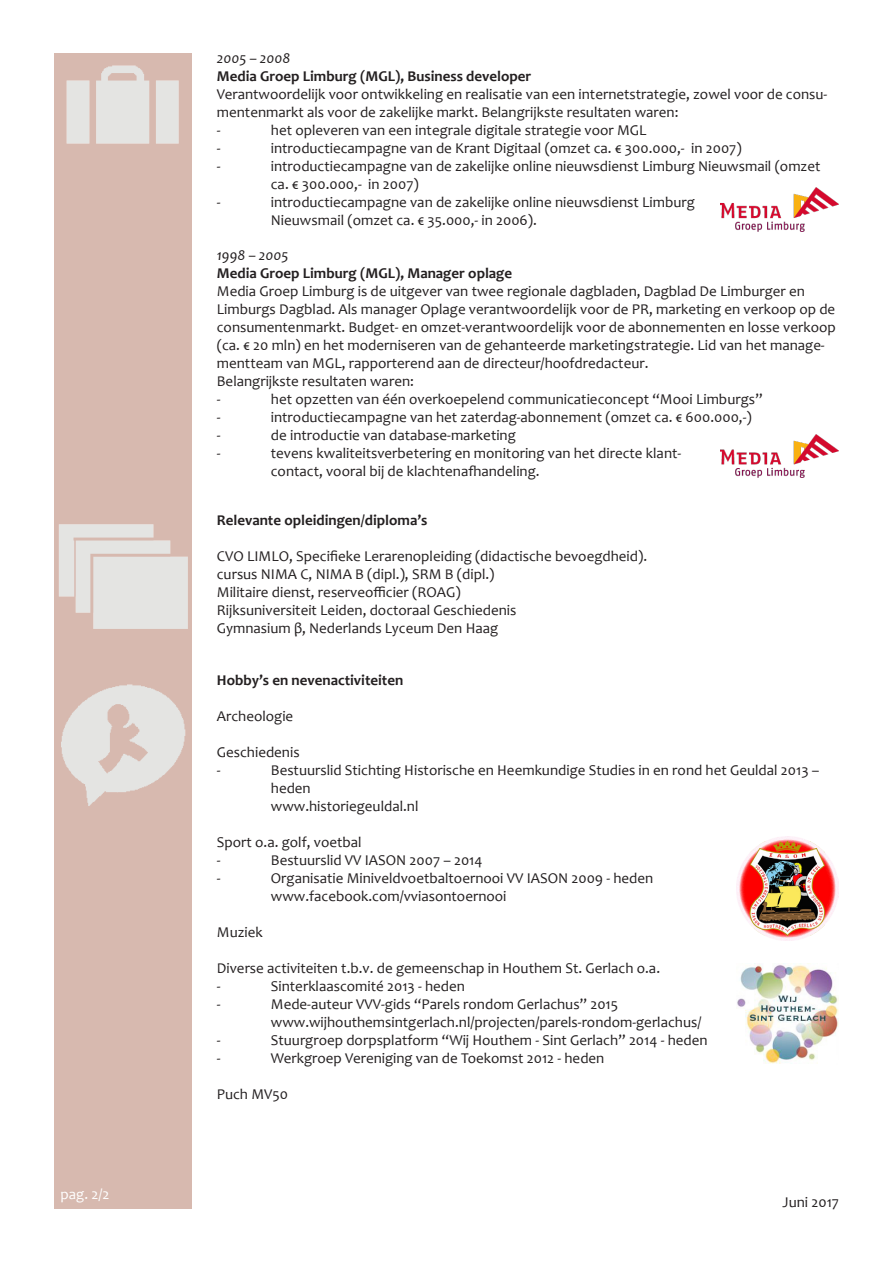
<style>
.page{position:relative;width:893px;height:1263px;background:#fff}
.page>*{position:absolute;margin:0;border:0;box-sizing:border-box;transform-origin:0 0}
.t1{font:15px/18px "Candara";color:#231f20}
.t2{font:700 15px/18px "Candara";color:#231f20}
.t3{font:15px "Candara";color:#fff}
.s1{font-weight:400;font-style:italic}
</style>
<div class="page">
<div style="left:54px;top:54px;width:138px;height:1155px;background:#d7b9af"></div>
<img style="left:61px;top:684px;width:125px;height:122px">
<img style="left:721px;top:434px;width:118px;height:44px">
<img style="left:737px;top:963px;width:102px;height:101px">
<img style="left:736px;top:837px;width:103px;height:103px">
<img style="left:721px;top:187px;width:118px;height:44px">
<img style="left:59px;top:524px;width:129px;height:105px">
<img style="left:66px;top:65px;width:113px;height:79px">
<p class="t3" style="left:61px;top:1184px;width:50px">pag. 2/2</p>
<p class="t2" style="left:217px;top:49px;width:316px"><span class="s1">2005 – 2008<br></span>Media Groep Limburg (MGL), Business developer</p>
<p class="t1" style="left:217px;top:85px;width:612px">Verantwoordelijk voor ontwikkeling en realisatie van een internetstrategie, zowel voor de consu&shy;mentenmarkt als voor de zakelijke markt. Belangrijkste resultaten waren:</p>
<p class="t1" style="left:217px;top:121px;width:5px">-</p>
<p class="t1" style="left:271px;top:121px;width:377px">het opleveren van een integrale digitale strategie voor MGL</p>
<p class="t1" style="left:217px;top:139px;width:5px">-</p>
<p class="t1" style="left:271px;top:139px;width:472px">introductiecampagne van de Krant Digitaal (omzet ca. € 300.000,- in 2007)</p>
<p class="t1" style="left:217px;top:157px;width:5px">-</p>
<p class="t1" style="left:271px;top:157px;width:551px">introductiecampagne van de zakelijke online nieuwsdienst Limburg Nieuwsmail (omzet ca. € 300.000,- in 2007)</p>
<p class="t1" style="left:217px;top:193px;width:5px">-</p>
<p class="t1" style="left:271px;top:193px;width:426px">introductiecampagne van de zakelijke online nieuwsdienst Limburg</p>
<p class="t1" style="left:271px;top:211px;width:268px">Nieuwsmail (omzet ca. € 35.000,- in 2006).</p>
<p class="t2" style="left:217px;top:246px;width:297px"><span class="s1">1998 – 2005<br></span>Media Groep Limburg (MGL), Manager oplage</p>
<p class="t1" style="left:217px;top:282px;width:620px">Media Groep Limburg is de uitgever van twee regionale dagbladen, Dagblad De Limburger en Limburgs Dagblad. Als manager Oplage verantwoordelijk voor de PR, marketing en verkoop op de consumentenmarkt. Budget- en omzet-verantwoordelijk voor de abonnementen en losse verkoop (ca. € 20 mln) en het moderniseren van de gehanteerde marketingstrategie. Lid van het manage&shy;mentteam van MGL, rapporterend aan de directeur/hoofdredacteur.</p>
<p class="t1" style="left:217px;top:372px;width:199px">Belangrijkste resultaten waren:</p>
<p class="t1" style="left:217px;top:390px;width:5px">-</p>
<p class="t1" style="left:271px;top:390px;width:493px">het opzetten van één overkoepelend communicatieconcept “Mooi Limburgs”</p>
<p class="t1" style="left:217px;top:408px;width:5px">-</p>
<p class="t1" style="left:271px;top:408px;width:482px">introductiecampagne van het zaterdag-abonnement (omzet ca. € 600.000,-)</p>
<p class="t1" style="left:217px;top:426px;width:5px">-</p>
<p class="t1" style="left:271px;top:426px;width:246px">de introductie van database-marketing</p>
<p class="t1" style="left:217px;top:444px;width:5px">-</p>
<p class="t1" style="left:271px;top:444px;width:412px">tevens kwaliteitsverbetering en monitoring van het directe klant-</p>
<p class="t1" style="left:271px;top:462px;width:270px">contact, vooral bij de klachtenafhandeling.</p>
<p class="t2" style="left:217px;top:511px;width:212px">Relevante opleidingen/diploma’s</p>
<p class="t1" style="left:217px;top:547px;width:432px">CVO LIMLO, Specifieke Lerarenopleiding (didactische bevoegdheid).</p>
<p class="t1" style="left:217px;top:565px;width:279px">cursus NIMA C, NIMA B (dipl.), SRM B (dipl.)</p>
<p class="t1" style="left:217px;top:583px;width:245px">Militaire dienst, reserveofficier (ROAG)</p>
<p class="t1" style="left:217px;top:601px;width:301px">Rijksuniversiteit Leiden, doctoraal Geschiedenis</p>
<p class="t1" style="left:217px;top:619px;width:283px">Gymnasium β, Nederlands Lyceum Den Haag</p>
<p class="t2" style="left:217px;top:671px;width:188px">Hobby’s en nevenactiviteiten</p>
<p class="t1" style="left:217px;top:707px;width:78px">Archeologie</p>
<p class="t1" style="left:217px;top:743px;width:84px">Geschiedenis</p>
<p class="t1" style="left:217px;top:761px;width:5px">-</p>
<p class="t1" style="left:271px;top:761px;width:550px">Bestuurslid Stichting Historische en Heemkundige Studies in en rond het Geuldal 2013 – heden</p>
<p class="t1" style="left:271px;top:797px;width:149px">www.historiegeuldal.nl</p>
<p class="t1" style="left:217px;top:833px;width:146px">Sport o.a. golf, voetbal</p>
<p class="t1" style="left:217px;top:851px;width:5px">-</p>
<p class="t1" style="left:271px;top:851px;width:213px">Bestuurslid VV IASON 2007 – 2014</p>
<p class="t1" style="left:217px;top:869px;width:5px">-</p>
<p class="t1" style="left:271px;top:869px;width:384px">Organisatie Miniveldvoetbaltoernooi VV IASON 2009 - heden</p>
<p class="t1" style="left:271px;top:887px;width:237px">www.facebook.com/vviasontoernooi</p>
<p class="t1" style="left:217px;top:923px;width:47px">Muziek</p>
<p class="t1" style="left:217px;top:959px;width:445px">Diverse activiteiten t.b.v. de gemeenschap in Houthem St. Gerlach o.a.</p>
<p class="t1" style="left:217px;top:977px;width:5px">-</p>
<p class="t1" style="left:271px;top:977px;width:196px">Sinterklaascomité 2013 - heden</p>
<p class="t1" style="left:217px;top:995px;width:5px">-</p>
<p class="t1" style="left:271px;top:995px;width:349px">Mede-auteur VVV-gids “Parels rondom Gerlachus” 2015</p>
<p class="t1" style="left:271px;top:1013px;width:432px">www.wijhouthemsintgerlach.nl/projecten/parels-rondom-gerlachus/</p>
<p class="t1" style="left:217px;top:1031px;width:5px">-</p>
<p class="t1" style="left:271px;top:1031px;width:438px">Stuurgroep dorpsplatform “Wij Houthem - Sint Gerlach” 2014 - heden</p>
<p class="t1" style="left:217px;top:1049px;width:5px">-</p>
<p class="t1" style="left:271px;top:1049px;width:335px">Werkgroep Vereniging van de Toekomst 2012 - heden</p>
<p class="t1" style="left:217px;top:1085px;width:73px">Puch MV50</p>
<p class="t1" style="left:783px;top:1192px;width:58px">Juni 2017</p>
</div>
